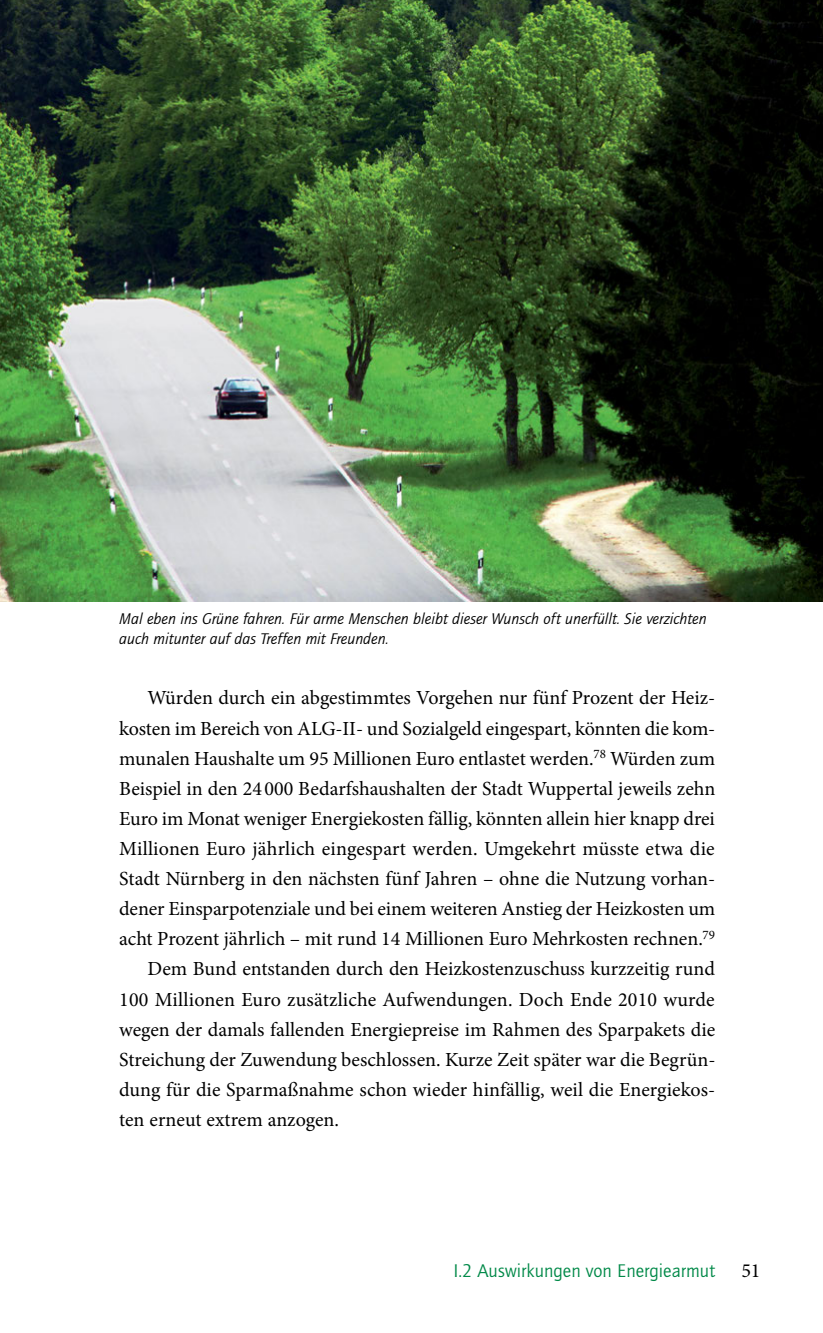
<style>
.page{position:relative;width:823px;height:1333px;background:#fff}
.page>*{position:absolute;margin:0;border:0;box-sizing:border-box;transform-origin:0 0}
.t1{font:20px "Minion Pro";color:#000}
.t2{font:19px "Quay Itc T";color:#008948}
.t3{font:italic 16px/19.2px "Quay Itc T";color:#000}
</style>
<div class="page">
<img style="left:0;top:0;width:822px;height:601px">
<p class="t3" style="left:119px;top:609px;width:588px">Mal eben ins Grüne fahren. Für arme Menschen bleibt dieser Wunsch oft unerfüllt. Sie verzichten auch mitunter auf das Treffen mit Freunden.</p>
<p class="t1" style="left:147px;top:690px;width:569px">Würden durch ein abgestimmtes Vorgehen nur fünf Prozent der Heiz-</p>
<p class="t1" style="left:119px;top:720px;width:597px">kosten im Bereich von ALG-II- und Sozialgeld eingespart, könnten die kom-</p>
<p class="t1" style="left:119px;top:750px;width:597px">munalen Haushalte um 95 Millionen Euro entlastet werden.<sup>78</sup> Würden zum</p>
<p class="t1" style="left:119px;top:780px;width:597px">Beispiel in den 24 000 Bedarfshaushalten der Stadt Wuppertal jeweils zehn</p>
<p class="t1" style="left:119px;top:810px;width:597px">Euro im Monat weniger Energiekosten fällig, könnten allein hier knapp drei</p>
<p class="t1" style="left:119px;top:841px;width:596px">Millionen Euro jährlich eingespart werden. Umgekehrt müsste etwa die</p>
<p class="t1" style="left:119px;top:871px;width:597px">Stadt Nürnberg in den nächsten fünf Jahren – ohne die Nutzung vorhan-</p>
<p class="t1" style="left:119px;top:901px;width:597px">dener Einsparpotenziale und bei einem weiteren Anstieg der Heizkosten um</p>
<p class="t1" style="left:119px;top:931px;width:597px">acht Prozent jährlich – mit rund 14 Millionen Euro Mehrkosten rechnen.<sup>79</sup></p>
<p class="t1" style="left:147px;top:961px;width:568px">Dem Bund entstanden durch den Heizkostenzuschuss kurzzeitig rund</p>
<p class="t1" style="left:119px;top:991px;width:596px">100 Millionen Euro zusätzliche Aufwendungen. Doch Ende 2010 wurde</p>
<p class="t1" style="left:119px;top:1021px;width:597px">wegen der damals fallenden Energiepreise im Rahmen des Sparpakets die</p>
<p class="t1" style="left:119px;top:1051px;width:597px">Streichung der Zuwendung beschlossen. Kurze Zeit später war die Begrün-</p>
<p class="t1" style="left:119px;top:1081px;width:597px">dung für die Sparmaßnahme schon wieder hinfällig, weil die Energiekos-</p>
<p class="t1" style="left:119px;top:1111px;width:221px">ten erneut extrem anzogen.</p>
<p class="t2" style="left:453px;top:1258px;width:263px">I.2 Auswirkungen von Energiearmut</p>
<p class="t1" style="left:740px;top:1262px;width:21px">51</p>
</div>
